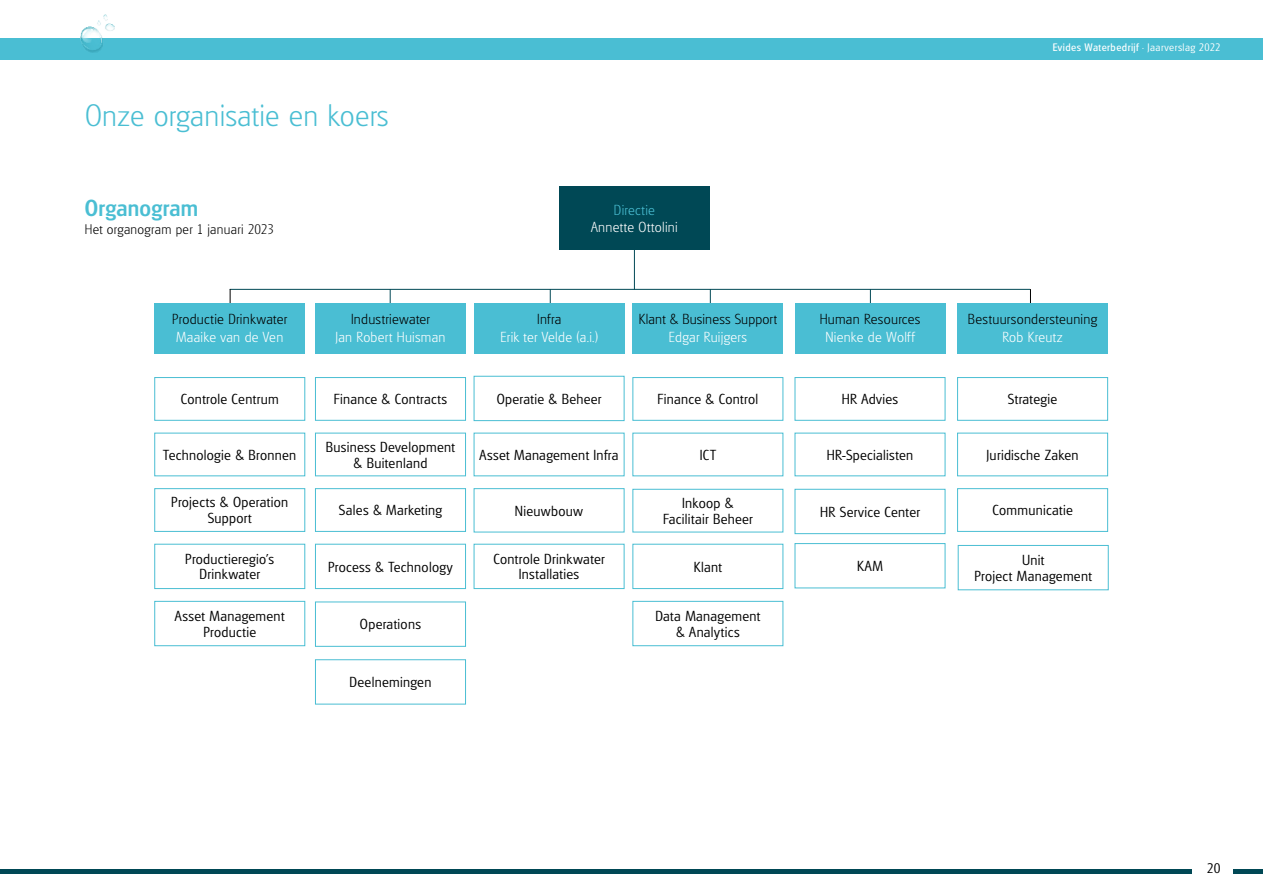
<style>
.page{position:relative;width:1263px;height:893px;background:#fff}
.page>*{position:absolute;margin:0;border:0;box-sizing:border-box;transform-origin:0 0}
.t1{font:200 30px "Glasgow Serial";letter-spacing:.01em;color:#4abed3}
.t2{font:500 22.5px "Glasgow Serial";letter-spacing:.015em;color:#4abed3}
.t3{font:300 14.1px/15.9px "Glasgow Serial";letter-spacing:.02em;color:#000;text-align:center}
.t4{font:200 14.1px "Glasgow Serial";letter-spacing:.02em;color:#fff}
.t5{font:200 14.1px "Glasgow Serial";letter-spacing:.02em;color:#000}
.t6{font:200 14.1px "Glasgow Serial";letter-spacing:.02em;color:#4abed3}
.t7{font:200 13.5px "Glasgow Serial";letter-spacing:.02em;color:#000}
.t8{font:300 13.5px "Glasgow Serial";color:#000}
.t9{font:10.5px "Glasgow Serial";letter-spacing:.045em;color:#fff}
.s1{font-weight:300}
</style>
<div class="page">
<div style="left:0;top:38px;width:1263px;height:22px;background:#4abed3"></div>
<img style="left:81px;top:14px;width:34px;height:39px">
<div style="left:0;top:869px;width:1192px;height:5px;background:#004855"></div>
<div style="left:1233px;top:869px;width:30px;height:5px;background:#004855"></div>
<hr style="left:634px;top:239px;width:1px;height:51px;background:#004855">
<hr style="left:230px;top:289px;width:800px;height:1px;background:#004855">
<svg style="left:230px;top:289px;width:1px;height:14px"></svg>
<svg style="left:390px;top:289px;width:1px;height:14px"></svg>
<svg style="left:550px;top:290px;width:1px;height:13px"></svg>
<svg style="left:710px;top:290px;width:1px;height:13px"></svg>
<svg style="left:870px;top:290px;width:1px;height:13px"></svg>
<svg style="left:1030px;top:289px;width:1px;height:14px"></svg>
<div style="left:957px;top:303px;width:151px;height:50px;background:#4abed3"></div>
<div style="left:633px;top:303px;width:150px;height:50px;background:#4abed3"></div>
<div style="left:795px;top:303px;width:150px;height:50px;background:#4abed3"></div>
<div style="left:155px;top:303px;width:150px;height:50px;background:#4abed3"></div>
<div style="left:957px;top:377px;width:151px;height:44px;border:1px solid #4abed3"></div>
<div style="left:632px;top:377px;width:151px;height:44px;border:1px solid #4abed3"></div>
<div style="left:795px;top:377px;width:150px;height:44px;border:1px solid #4abed3"></div>
<div style="left:154px;top:377px;width:151px;height:44px;border:1px solid #4abed3"></div>
<div style="left:957px;top:488px;width:151px;height:44px;border:1px solid #4abed3"></div>
<div style="left:632px;top:601px;width:151px;height:45px;border:1px solid #4abed3"></div>
<div style="left:632px;top:544px;width:151px;height:45px;border:1px solid #4abed3"></div>
<div style="left:154px;top:488px;width:151px;height:44px;border:1px solid #4abed3"></div>
<div style="left:632px;top:489px;width:151px;height:43px;border:1px solid #4abed3"></div>
<div style="left:795px;top:489px;width:150px;height:45px;border:1px solid #4abed3"></div>
<div style="left:795px;top:543px;width:150px;height:45px;border:1px solid #4abed3"></div>
<div style="left:154px;top:544px;width:151px;height:45px;border:1px solid #4abed3"></div>
<div style="left:154px;top:601px;width:151px;height:45px;border:1px solid #4abed3"></div>
<div style="left:958px;top:545px;width:150px;height:45px;border:1px solid #4abed3"></div>
<div style="left:474px;top:303px;width:150px;height:50px;background:#4abed3"></div>
<div style="left:474px;top:488px;width:150px;height:44px;border:1px solid #4abed3"></div>
<div style="left:474px;top:544px;width:150px;height:45px;border:1px solid #4abed3"></div>
<div style="left:474px;top:376px;width:150px;height:45px;border:1px solid #4abed3"></div>
<div style="left:315px;top:303px;width:150px;height:50px;background:#4abed3"></div>
<div style="left:315px;top:377px;width:151px;height:44px;border:1px solid #4abed3"></div>
<div style="left:315px;top:488px;width:151px;height:44px;border:1px solid #4abed3"></div>
<div style="left:315px;top:544px;width:151px;height:45px;border:1px solid #4abed3"></div>
<div style="left:315px;top:602px;width:151px;height:45px;border:1px solid #4abed3"></div>
<div style="left:559px;top:187px;width:150px;height:63px;background:#004855"></div>
<div style="left:315px;top:659px;width:151px;height:45px;border:1px solid #4abed3"></div>
<p class="t9" style="left:1053px;top:41px;width:169px">Evides Waterbedrijf <span class="s1">• Jaarverslag 2022</span></p>
<h1 class="t1" style="left:85px;top:98px;width:305px">Onze organisatie en koers</h1>
<h2 class="t2" style="left:85px;top:194px;width:115px">Organogram</h2>
<p class="t7" style="left:85px;top:221px;width:191px">Het organogram per 1 januari 2023</p>
<p class="t6" style="left:614px;top:201px;width:43px">Directie</p>
<p class="t4" style="left:591px;top:219px;width:88px">Annette Ottolini</p>
<p class="t5" style="left:172px;top:311px;width:116px">Productie Drinkwater</p>
<p class="t4" style="left:176px;top:329px;width:109px">Maaike van de Ven</p>
<p class="t5" style="left:351px;top:311px;width:80px">Industriewater</p>
<p class="t4" style="left:335px;top:329px;width:112px">Jan Robert Huisman</p>
<p class="t5" style="left:537px;top:311px;width:26px">Infra</p>
<p class="t4" style="left:500px;top:329px;width:99px">Erik ter Velde (a.i.)</p>
<p class="t5" style="left:639px;top:311px;width:140px">Klant &amp; Business Support</p>
<p class="t4" style="left:669px;top:329px;width:80px">Edgar Ruijgers</p>
<p class="t5" style="left:820px;top:311px;width:102px">Human Resources</p>
<p class="t4" style="left:825px;top:329px;width:91px">Nienke de Wolff</p>
<p class="t5" style="left:968px;top:311px;width:131px">Bestuursondersteuning</p>
<p class="t4" style="left:1002px;top:329px;width:62px">Rob Kreutz</p>
<p class="t3" style="left:497px;top:391px;width:106px">Operatie &amp; Beheer</p>
<p class="t3" style="left:334px;top:391px;width:115px">Finance &amp; Contracts</p>
<p class="t3" style="left:326px;top:439px;width:131px">Business Development &amp; Buitenland</p>
<p class="t3" style="left:339px;top:502px;width:105px">Sales &amp; Marketing</p>
<p class="t3" style="left:181px;top:391px;width:99px">Controle Centrum</p>
<p class="t3" style="left:658px;top:391px;width:102px">Finance &amp; Control</p>
<p class="t3" style="left:842px;top:391px;width:58px">HR Advies</p>
<p class="t3" style="left:1008px;top:391px;width:51px">Strategie</p>
<p class="t3" style="left:163px;top:447px;width:135px">Technologie &amp; Bronnen</p>
<p class="t3" style="left:700px;top:447px;width:18px">ICT</p>
<p class="t3" style="left:827px;top:447px;width:88px">HR-Specialisten</p>
<p class="t3" style="left:986px;top:447px;width:94px">Juridische Zaken</p>
<p class="t3" style="left:480px;top:447px;width:140px">Asset Management Infra</p>
<p class="t3" style="left:171px;top:494px;width:118px">Projects &amp; Operation<br>Support</p>
<p class="t3" style="left:663px;top:495px;width:91px">Inkoop &amp;<br>Facilitair Beheer</p>
<p class="t3" style="left:820px;top:504px;width:101px">HR Service Center</p>
<p class="t3" style="left:857px;top:558px;width:27px">KAM</p>
<p class="t3" style="left:992px;top:502px;width:82px">Communicatie</p>
<p class="t3" style="left:515px;top:502px;width:70px">Nieuwbouw</p>
<p class="t3" style="left:493px;top:551px;width:113px">Controle Drinkwater<br>Installaties</p>
<p class="t3" style="left:185px;top:551px;width:90px">Productieregio’s<br>Drinkwater</p>
<p class="t3" style="left:175px;top:608px;width:111px">Asset Management<br>Productie</p>
<p class="t3" style="left:974px;top:552px;width:119px">Unit<br>Project Management</p>
<p class="t3" style="left:328px;top:558px;width:126px">Process &amp; Technology</p>
<p class="t3" style="left:694px;top:558px;width:30px">Klant</p>
<p class="t3" style="left:655px;top:608px;width:107px">Data Management &amp; Analytics</p>
<p class="t3" style="left:360px;top:616px;width:63px">Operations</p>
<p class="t3" style="left:350px;top:674px;width:83px">Deelnemingen</p>
<p class="t8" style="left:1207px;top:860px;width:15px">20</p>
</div>
